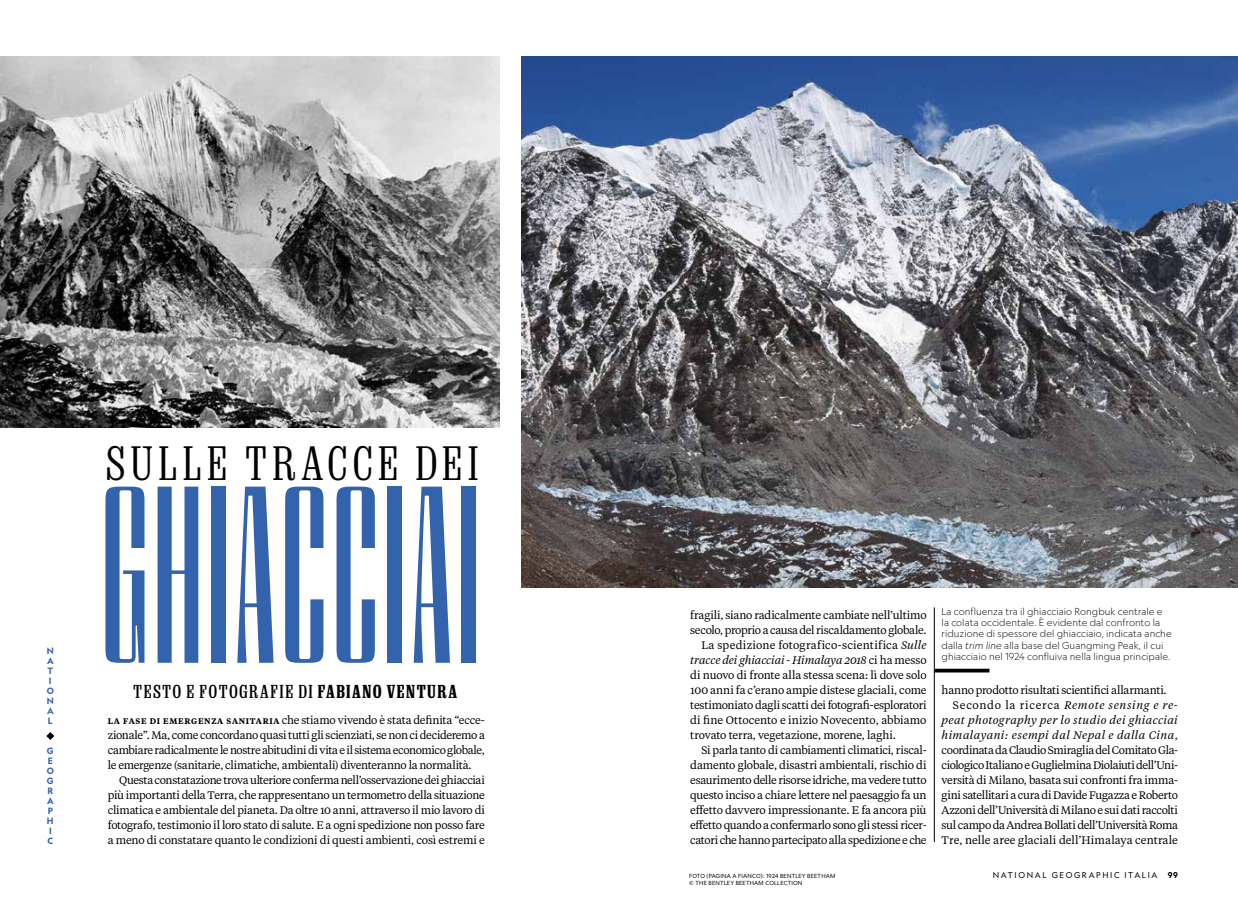
<style>
.page{position:relative;width:1238px;height:900px;background:#fff}
.page>*{position:absolute;margin:0;border:0;box-sizing:border-box;transform-origin:0 0}
.t1{font:500 251.75px "NG Everest";letter-spacing:.015em;color:#3363ac}
.t2{font:48.12px "Earle";letter-spacing:.105em;color:#000}
.t3{font:500 18.75px "Earle";letter-spacing:.07em;color:#000}
.t4{font:11px/15px "Grosvenor";letter-spacing:-.02em;color:#000;text-align:justify}
.t5{font:italic 11px "Grosvenor";letter-spacing:.025em;color:#000}
.t6{font:11px "Grosvenor";letter-spacing:-.04em;color:#000}
.t7{font:11px "Grosvenor";letter-spacing:.005em;color:#000}
.t8{font:11px "Grosvenor";letter-spacing:.02em;color:#000}
.t9{font:italic 11px "Grosvenor";letter-spacing:-.015em;color:#000}
.t10{font:11px "Grosvenor";color:#000}
.t11{font:italic 11px "Grosvenor";letter-spacing:.05em;color:#000}
.t12{font:300 9.75px/11.2px "Geograph";color:#000}
.t13{font:700 8.75px/10px "Geograph";color:#3363ac}
.t14{font:8.12px "Geograph";letter-spacing:.2em;color:#000}
.t15{font:700 8.12px "Geograph";color:#000}
.t16{font:5.62px/7.5px "Geograph Edit";letter-spacing:.035em;color:#000}
.s1{font-weight:700}
.s2{font-weight:600;font-size:8.12px}
.s3{font-style:italic}
.s4{font-style:normal}
</style>
<div class="page">
<img style="left:0;top:56px;width:500px;height:371px">
<img style="left:521px;top:56px;width:717px;height:532px">
<svg style="left:46px;top:732px;width:8px;height:8px"></svg>
<hr style="left:934px;top:608px;width:1px;height:234px;background:#000">
<hr style="left:934px;top:669px;width:55px;height:3px;background:#000">
<p class="t13" style="left:47px;top:645px;width:9px">N<br>A<br>T<br>I<br>O<br>N<br>A<br>L</p>
<p class="t13" style="left:47px;top:745px;width:9px">G<br>E<br>O<br>G<br>R<br>A<br>P<br>H<br>I<br>C</p>
<h2 class="t2" style="left:105px;top:437px;width:374px">SULLE TRACCE DEI</h2>
<h1 class="t1" style="left:100px;top:471px;width:382px">GHIACCIAI</h1>
<h3 class="t3" style="left:133px;top:680px;width:325px">TESTO E FOTOGRAFIE DI <span class="s1">FABIANO VENTURA</span></h3>
<p class="t4" style="left:108px;top:712px;width:378px"><span class="s2">LA FASE DI EMERGENZA SANITARIA</span> che stiamo vivendo è stata definita “ecce&shy;zionale”. Ma, come concordano quasi tutti gli scienziati, se non ci decideremo a cambiare radicalmente le nostre abitudini di vita e il sistema economico globale, le emergenze (sanitarie, climatiche, ambientali) diventeranno la normalità.</p>
<p class="t4" style="left:108px;top:772px;width:378px;text-indent:11px">Questa constatazione trova ulteriore conferma nell’osservazione dei ghiacciai più importanti della Terra, che rappresentano un termometro della situazione climatica e ambientale del pianeta. Da oltre 10 anni, attraverso il mio lavoro di fotografo, testimonio il loro stato di salute. E a ogni spedizione non posso fare a meno di constatare quanto le condizioni di questi ambienti, così estremi e</p>
<p class="t4" style="left:690px;top:607px;width:238px">fragili, siano radicalmente cambiate nell’ultimo</p>
<p class="t4" style="left:690px;top:622px;width:238px">secolo, proprio a causa del riscaldamento globale.</p>
<p class="t8" style="left:701px;top:637px;width:227px">La spedizione fotografico-scientifica <span class="s3">Sulle</span></p>
<p class="t9" style="left:690px;top:652px;width:238px">tracce dei ghiacciai - Himalaya 2018 <span class="s4">ci ha messo</span></p>
<p class="t4" style="left:690px;top:667px;width:238px">di nuovo di fronte alla stessa scena: lì dove solo</p>
<p class="t4" style="left:690px;top:682px;width:238px">100 anni fa c’erano ampie distese glaciali, come</p>
<p class="t4" style="left:690px;top:697px;width:238px">testimoniato dagli scatti dei fotografi-esploratori</p>
<p class="t10" style="left:690px;top:712px;width:238px">di fine Ottocento e inizio Novecento, abbiamo</p>
<p class="t4" style="left:690px;top:727px;width:207px">trovato terra, vegetazione, morene, laghi.</p>
<p class="t4" style="left:701px;top:742px;width:226px">Si parla tanto di cambiamenti climatici, riscal-</p>
<p class="t4" style="left:690px;top:757px;width:238px">damento globale, disastri ambientali, rischio di</p>
<p class="t4" style="left:690px;top:772px;width:238px">esaurimento delle risorse idriche, ma vedere tutto</p>
<p class="t4" style="left:690px;top:787px;width:238px">questo inciso a chiare lettere nel paesaggio fa un</p>
<p class="t4" style="left:690px;top:802px;width:238px">effetto davvero impressionante. E fa ancora più</p>
<p class="t4" style="left:690px;top:817px;width:238px">effetto quando a confermarlo sono gli stessi ricer-</p>
<p class="t4" style="left:690px;top:832px;width:238px">catori che hanno partecipato alla spedizione e che</p>
<p class="t12" style="left:941px;top:606px;width:232px">La confluenza tra il ghiacciaio Rongbuk centrale e la colata occidentale. È evidente dal confronto la riduzione di spessore del ghiacciaio, indicata anche dalla <span class="s3">trim line</span> alla base del Guangming Peak, il cui ghiacciaio nel 1924 confluiva nella lingua principale.</p>
<p class="t4" style="left:941px;top:682px;width:227px">hanno prodotto risultati scientifici allarmanti.</p>
<p class="t11" style="left:952px;top:697px;width:227px"><span class="s4">Secondo la ricerca</span> Remote sensing e re-</p>
<p class="t5" style="left:941px;top:712px;width:238px">peat photography per lo studio dei ghiacciai</p>
<p class="t5" style="left:941px;top:727px;width:238px">himalayani: esempi dal Nepal e dalla Cina<span class="s4">,</span></p>
<p class="t6" style="left:941px;top:742px;width:238px">coordinata da Claudio Smiraglia del Comitato Gla-</p>
<p class="t4" style="left:941px;top:757px;width:238px">ciologico Italiano e Guglielmina Diolaiuti dell’Uni-</p>
<p class="t4" style="left:941px;top:772px;width:238px">versità di Milano, basata sui confronti fra imma-</p>
<p class="t4" style="left:941px;top:787px;width:238px">gini satellitari a cura di Davide Fugazza e Roberto</p>
<p class="t4" style="left:941px;top:802px;width:238px">Azzoni dell’Università di Milano e sui dati raccolti</p>
<p class="t4" style="left:941px;top:817px;width:238px">sul campo da Andrea Bollati dell’Università Roma</p>
<p class="t7" style="left:941px;top:832px;width:238px">Tre, nelle aree glaciali dell’Himalaya centrale</p>
<p class="t16" style="left:689px;top:872px;width:148px">FOTO (PAGINA A FIANCO): 1924 BENTLEY BEETHAM © THE BENTLEY BEETHAM COLLECTION</p>
<p class="t14" style="left:992px;top:869px;width:166px">NATIONAL GEOGRAPHIC ITALIA</p>
<p class="t15" style="left:1167px;top:869px;width:12px">99</p>
</div>
